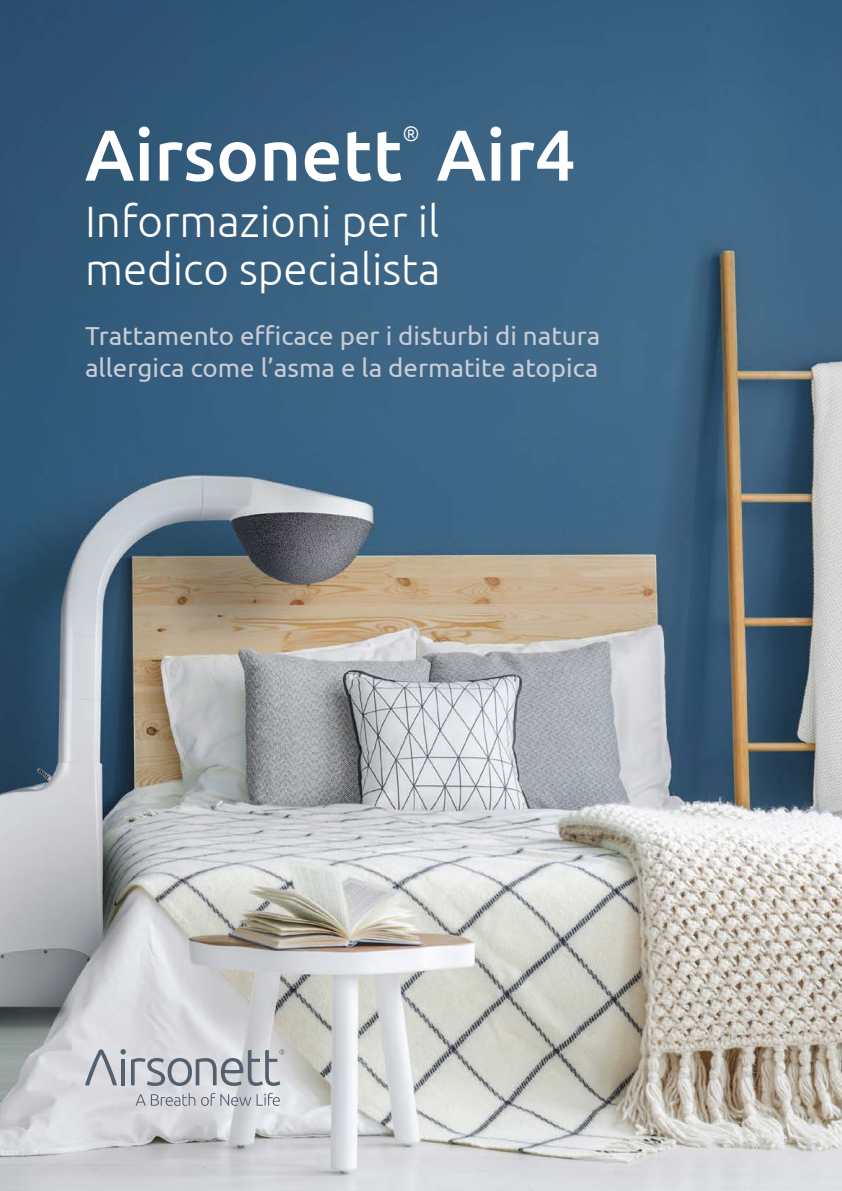
<style>
.page{position:relative;width:842px;height:1191px;background:#fff}
.page>*{position:absolute;margin:0;border:0;box-sizing:border-box;transform-origin:0 0}
.t1{font:500 72px "Ubuntu";color:#fff}
.t2{font:300 44px/48px "Ubuntu";color:#fff}
.t3{font:26px/32px "Ubuntu";color:#c8ccd5}
.t4{font:300 21px "Ubuntu";color:#fff}
</style>
<div class="page">
<img style="left:0;top:0;width:842px;height:1191px">
<svg style="left:85px;top:1049px;width:199px;height:37px;background:#b6b9c1"></svg>
<svg style="left:136px;top:1092px;width:59px;height:13px"></svg>
<svg style="left:201px;top:1092px;width:50px;height:14px"></svg>
<svg style="left:257px;top:1092px;width:23px;height:13px"></svg>
<h1 class="t1" style="left:85px;top:109px;width:319px">Airsonett</h1>
<p class="t4" style="left:403px;top:120px;width:19px">®</p>
<h1 class="t1" style="left:437px;top:109px;width:141px">Air4</h1>
<h2 class="t2" style="left:85px;top:196px;width:357px">Informazioni per il medico specialista</h2>
<p class="t3" style="left:85px;top:319px;width:517px">Trattamento efficace per i disturbi di natura allergica come l’asma e la dermatite atopica</p>
</div>
